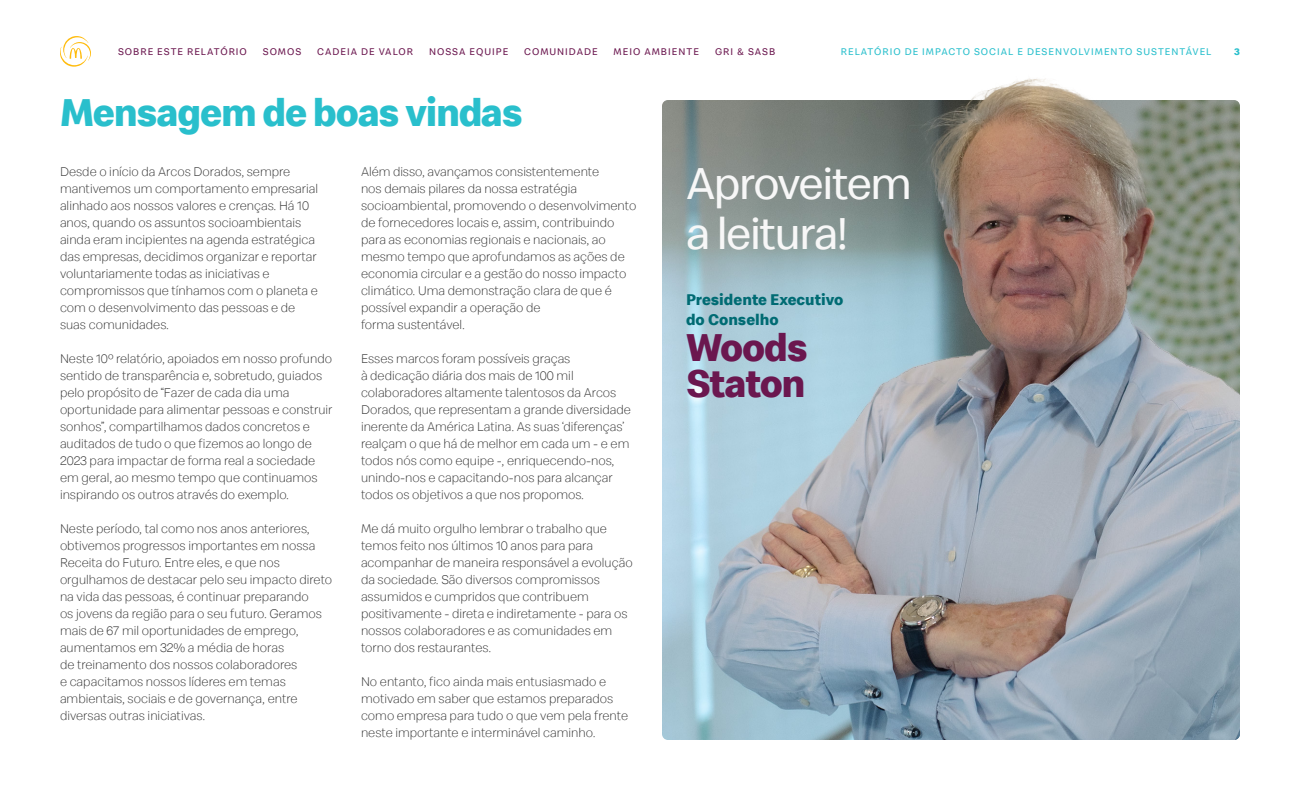
<style>
.page{position:relative;width:1300px;height:800px;background:#fff}
.page>*{position:absolute;margin:0;border:0;box-sizing:border-box;transform-origin:0 0}
.t1{font:46px/50px "Speedee";letter-spacing:-.03em;color:#f7f7f7}
.t2{font:700 40px "Speedee";letter-spacing:-.03em;color:#29bfcc}
.t3{font:700 40px/36px "Speedee";letter-spacing:-.03em;color:#6b174f}
.t4{font:700 16px/20px "Speedee";color:#006b73}
.t5{font:300 13px/17px "Speedee";color:#2d2d2d}
.t6{font:10px "Speedee";letter-spacing:.1em;color:#6b174f}
.t7{font:10px "Speedee";letter-spacing:.1em;color:#29bfcc}
.t8{font:700 10px "Speedee";color:#29bfcc}
</style>
<div class="page">
<svg style="left:60px;top:36px;width:31px;height:31px"></svg>
<img style="left:662px;top:100px;width:194px;height:640px">
<img style="left:856px;top:78px;width:384px;height:662px">
<p class="t6" style="left:118px;top:45px;width:130px">SOBRE ESTE RELATÓRIO</p>
<p class="t6" style="left:263px;top:45px;width:40px">SOMOS</p>
<p class="t6" style="left:317px;top:45px;width:97px">CADEIA DE VALOR</p>
<p class="t6" style="left:429px;top:45px;width:81px">NOSSA EQUIPE</p>
<p class="t6" style="left:524px;top:45px;width:75px">COMUNIDADE</p>
<p class="t6" style="left:614px;top:45px;width:87px">MEIO AMBIENTE</p>
<p class="t6" style="left:715px;top:45px;width:62px">GRI &amp; SASB</p>
<p class="t7" style="left:841px;top:45px;width:372px">RELATÓRIO DE IMPACTO SOCIAL E DESENVOLVIMENTO SUSTENTÁVEL</p>
<p class="t8" style="left:1234px;top:45px;width:7px">3</p>
<h2 class="t2" style="left:60px;top:87px;width:464px">Mensagem de boas vindas</h2>
<p class="t5" style="left:60px;top:163px;width:260px">Desde o início da Arcos Dorados, sempre mantivemos um comportamento empresarial alinhado aos nossos valores e crenças. Há 10 anos, quando os assuntos socioambientais ainda eram incipientes na agenda estratégica das empresas, decidimos organizar e reportar voluntariamente todas as iniciativas e compromissos que tínhamos com o planeta e com o desenvolvimento das pessoas e de suas comunidades.</p>
<p class="t5" style="left:60px;top:350px;width:274px">Neste 10º relatório, apoiados em nosso profundo sentido de transparência e, sobretudo, guiados pelo propósito de “Fazer de cada dia uma oportunidade para alimentar pessoas e construir sonhos”, compartilhamos dados concretos e auditados de tudo o que fizemos ao longo de 2023 para impactar de forma real a sociedade em geral, ao mesmo tempo que continuamos inspirando os outros através do exemplo.</p>
<p class="t5" style="left:60px;top:520px;width:274px">Neste período, tal como nos anos anteriores, obtivemos progressos importantes em nossa Receita do Futuro. Entre eles, e que nos orgulhamos de destacar pelo seu impacto direto na vida das pessoas, é continuar preparando<br>os jovens da região para o seu futuro. Geramos mais de 67 mil oportunidades de emprego, aumentamos em 32% a média de horas<br>de treinamento dos nossos colaboradores<br>e capacitamos nossos líderes em temas ambientais, sociais e de governança, entre diversas outras iniciativas.</p>
<p class="t5" style="left:361px;top:163px;width:277px">Além disso, avançamos consistentemente<br>nos demais pilares da nossa estratégia socioambiental, promovendo o desenvolvimento de fornecedores locais e, assim, contribuindo para as economias regionais e nacionais, ao mesmo tempo que aprofundamos as ações de economia circular e a gestão do nosso impacto climático. Uma demonstração clara de que é possível expandir a operação de<br>forma sustentável.</p>
<p class="t5" style="left:361px;top:350px;width:272px">Esses marcos foram possíveis graças<br>à dedicação diária dos mais de 100 mil colaboradores altamente talentosos da Arcos Dorados, que representam a grande diversidade inerente da América Latina. As suas ‘diferenças’ realçam o que há de melhor em cada um - e em todos nós como equipe -, enriquecendo-nos, unindo-nos e capacitando-nos para alcançar todos os objetivos a que nos propomos.</p>
<p class="t5" style="left:361px;top:520px;width:273px">Me dá muito orgulho lembrar o trabalho que temos feito nos últimos 10 anos para para acompanhar de maneira responsável a evolução da sociedade. São diversos compromissos assumidos e cumpridos que contribuem positivamente - direta e indiretamente - para os nossos colaboradores e as comunidades em torno dos restaurantes.</p>
<p class="t5" style="left:361px;top:673px;width:269px">No entanto, fico ainda mais entusiasmado e motivado em saber que estamos preparados como empresa para tudo o que vem pela frente neste importante e interminável caminho.</p>
<h1 class="t1" style="left:686px;top:159px;width:227px">Aproveitem a leitura!</h1>
<p class="t4" style="left:686px;top:291px;width:159px">Presidente Executivo do Conselho</p>
<h2 class="t3" style="left:686px;top:331px;width:123px">Woods<br>Staton</h2>
</div>
